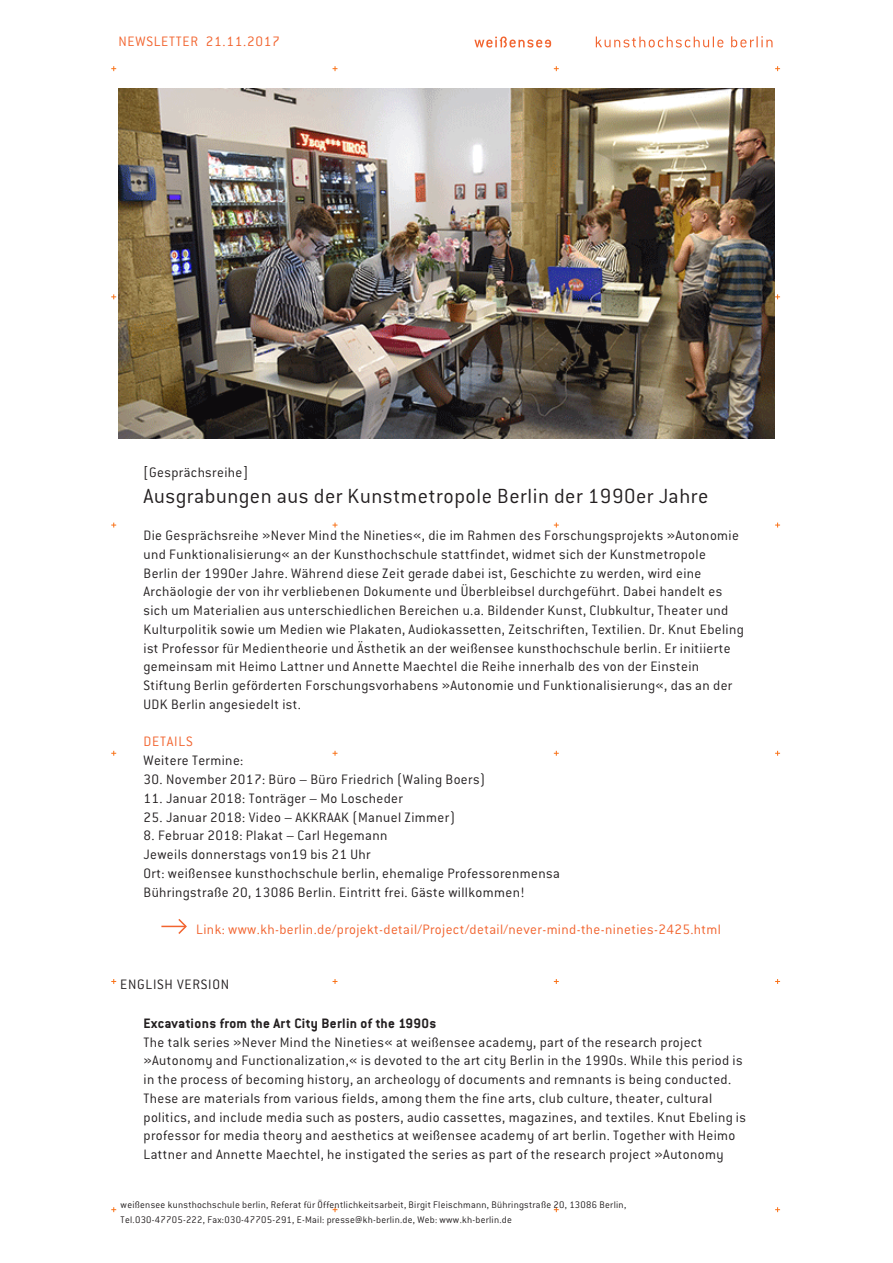
<style>
.page{position:relative;width:893px;height:1263px;background:#fff}
.page>*{position:absolute;margin:0;border:0;box-sizing:border-box;transform-origin:0 0}
.Überschrift{font:300 22.5px "Weissensee Diktator";letter-spacing:.025em;color:#231f20}
.Fließtext{font:300 15px/18.8px "Weissensee Diktator";letter-spacing:.025em;color:#231f20}
.Details_Überschrift{font:300 15px "Weissensee Diktator";letter-spacing:.025em;color:#f2642f}
.Überschrift_Englisch{font:700 15px "Weissensee Diktator";letter-spacing:.025em;color:#231f20}
.Details_Überschrift-2{font:300 15px "Weissensee Diktator";letter-spacing:.05em;color:#f2642f}
.Kategorie_der_News{font:300 15px "Weissensee Diktator";letter-spacing:.025em;color:#231f20}
.Fließtext-2{font:300 15px "Weissensee Diktator";letter-spacing:.05em;color:#231f20}
.t1{font:300 10.5px/15px "Weissensee Diktator";letter-spacing:.025em;color:#231f20}
</style>
<div class="page">
<svg style="left:474px;top:37px;width:77px;height:11px"></svg>
<svg style="left:596px;top:37px;width:127px;height:11px"></svg>
<svg style="left:731px;top:36px;width:41px;height:11px"></svg>
<svg style="left:161px;top:919px;width:26px;height:15px"></svg>
<img style="left:119px;top:88px;width:655px;height:350px">
<p class="Details_Überschrift-2" style="left:119px;top:34px;width:163px">NEWSLETTER 21.11.2017</p>
<p class="Kategorie_der_News" style="left:144px;top:464px;width:106px">[Gesprächsreihe]</p>
<p class="Überschrift" style="left:144px;top:483px;width:566px">Ausgrabungen aus der Kunstmetropole Berlin der 1990er Jahre</p>
<p class="Fließtext" style="left:144px;top:526px;width:602px">Die Gesprächsreihe »Never Mind the Nineties«, die im Rahmen des Forschungsprojekts »Autonomie und Funktionalisierung« an der Kunsthochschule stattfindet, widmet sich der Kunstmetropole Berlin der 1990er Jahre. Während diese Zeit gerade dabei ist, Geschichte zu werden, wird eine Archäologie der von ihr verbliebenen Dokumente und Überbleibsel durchgeführt. Dabei handelt es sich um Materialien aus unterschiedlichen Bereichen u.a. Bildender Kunst, Clubkultur, Theater und Kulturpolitik sowie um Medien wie Plakaten, Audiokassetten, Zeitschriften, Textilien. Dr. Knut Ebeling ist Professor für Medientheorie und Ästhetik an der weißensee kunsthochschule berlin. Er initiierte gemeinsam mit Heimo Lattner und Annette Maechtel die Reihe innerhalb des von der Einstein Stiftung Berlin geförderten Forschungsvorhabens »Autonomie und Funktionalisierung«, das an der UDK Berlin angesiedelt ist.</p>
<p class="Details_Überschrift-2" style="left:144px;top:734px;width:51px">DETAILS</p>
<p class="Fließtext" style="left:144px;top:751px;width:101px">Weitere Termine:</p>
<p class="Fließtext" style="left:144px;top:770px;width:343px">30. November 2017: Büro – Büro Friedrich (Waling Boers)</p>
<p class="Fließtext" style="left:144px;top:789px;width:261px">11. Januar 2018: Tonträger – Mo Loscheder</p>
<p class="Fließtext" style="left:144px;top:807px;width:313px">25. Januar 2018: Video – AKKRAAK (Manuel Zimmer)</p>
<p class="Fließtext" style="left:144px;top:826px;width:245px">8. Februar 2018: Plakat – Carl Hegemann</p>
<p class="Fließtext" style="left:144px;top:845px;width:229px">Jeweils donnerstags von19 bis 21 Uhr</p>
<p class="Fließtext" style="left:144px;top:864px;width:418px">Ort: weißensee kunsthochschule berlin, ehemalige Professorenmensa</p>
<p class="Fließtext" style="left:144px;top:882px;width:382px">Bühringstraße 20, 13086 Berlin. Eintritt frei. Gäste willkommen!</p>
<p class="Details_Überschrift" style="left:196px;top:921px;width:526px">Link: www.kh-berlin.de/projekt-detail/Project/detail/never-mind-the-nineties-2425.html</p>
<p class="Fließtext-2" style="left:120px;top:976px;width:111px">ENGLISH VERSION</p>
<p class="Überschrift_Englisch" style="left:144px;top:1014px;width:294px">Excavations from the Art City Berlin of the 1990s</p>
<p class="Fließtext" style="left:144px;top:1032px;width:604px">The talk series »Never Mind the Nineties« at weißensee academy, part of the research project »Autonomy and Functionalization,« is devoted to the art city Berlin in the 1990s. While this period is in the process of becoming history, an archeology of documents and remnants is being conducted.<br>These are materials from various fields, among them the fine arts, club culture, theater, cultural politics, and include media such as posters, audio cassettes, magazines, and textiles. Knut Ebeling is professor for media theory and aesthetics at weißensee academy of art berlin. Together with Heimo Lattner and Annette Maechtel, he instigated the series as part of the research project »Autonomy</p>
<p class="t1" style="left:121px;top:1197px;width:507px">weißensee kunsthochschule berlin, Referat für Öffentlichkeitsarbeit, Birgit Fleischmann, Bühringstraße 20, 13086 Berlin,<br>Tel.030-47705-222, Fax:030-47705-291, E-Mail: presse@kh-berlin.de, Web: www.kh-berlin.de</p>
</div>
